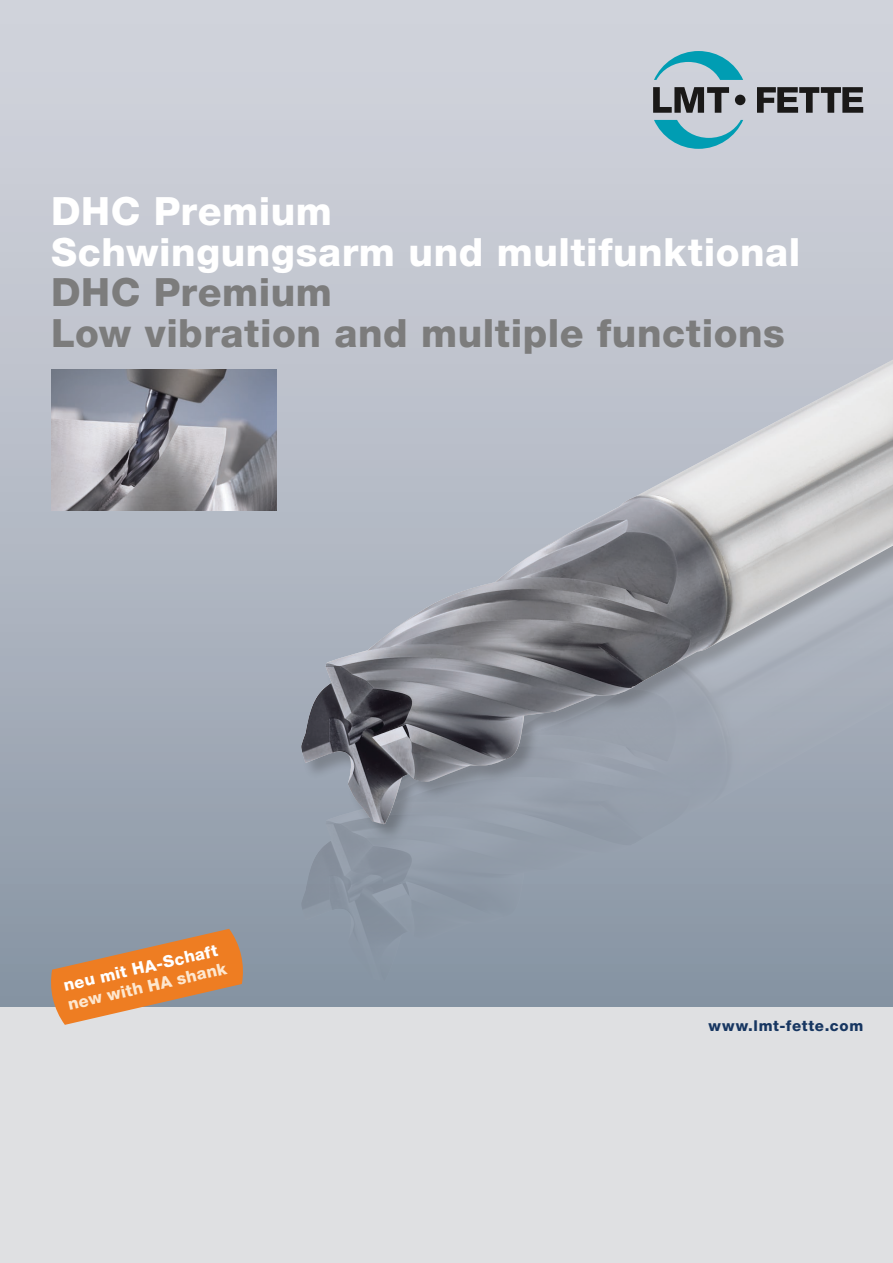
<style>
.page{position:relative;width:893px;height:1263px;background:#fff}
.page>*{position:absolute;margin:0;border:0;box-sizing:border-box;transform-origin:0 0}
.t1{font:800 39px/40.5px "Helvetica Neue LT Pro";letter-spacing:.015em;color:#fff}
.t2{font:800 39px/40.5px "Helvetica Neue LT Pro";letter-spacing:.015em;color:#7c7c7c}
.t3{font:800 16.5px "Helvetica Neue LT Pro";color:#fff}
.t4{font:800 16.5px "Helvetica Neue LT Pro";color:#fde7cf}
.t5{font:800 15px "Helvetica Neue LT Pro";letter-spacing:.045em;color:#173661}
</style>
<div class="page">
<div style="left:0;top:0;width:893px;height:1008px;background:linear-gradient(to bottom,#d8d9e1,#8a97a5)"></div>
<div style="left:0;top:1008px;width:893px;height:255px;background:#dfe0e2"></div>
<img style="left:51px;top:370px;width:225px;height:140px">
<svg style="left:757px;top:87px;width:106px;height:26px;background:#67686b"></svg>
<div style="left:735px;top:95px;width:10px;height:10px;background:#1a1918;border-radius:50%"></div>
<svg style="left:653px;top:51px;width:90px;height:98px;background:#85acb7"></svg>
<img style="left:301px;top:841px;width:592px;height:140px">
<div style="left:301px;top:354px;width:592px;height:487px;background:#1a1918;opacity:.25"></div>
<img style="left:300px;top:360px;width:593px;height:464px">
<svg style="left:50px;top:929px;width:193px;height:96px;background:#d09262"></svg>
<p class="t1" style="left:51px;top:191px;width:751px">DHC Premium<br>Schwingungsarm und multifunktional</p>
<p class="t2" style="left:51px;top:272px;width:735px">DHC Premium<br>Low vibration and multiple functions</p>
<p class="t3" style="left:62px;top:976px;width:159px;rotate:-13deg">neu mit HA-Schaft</p>
<p class="t4" style="left:66px;top:995px;width:164px;rotate:-13deg">new with HA shank</p>
<p class="t5" style="left:708px;top:1017px;width:156px">www.lmt-fette.com</p>
</div>
